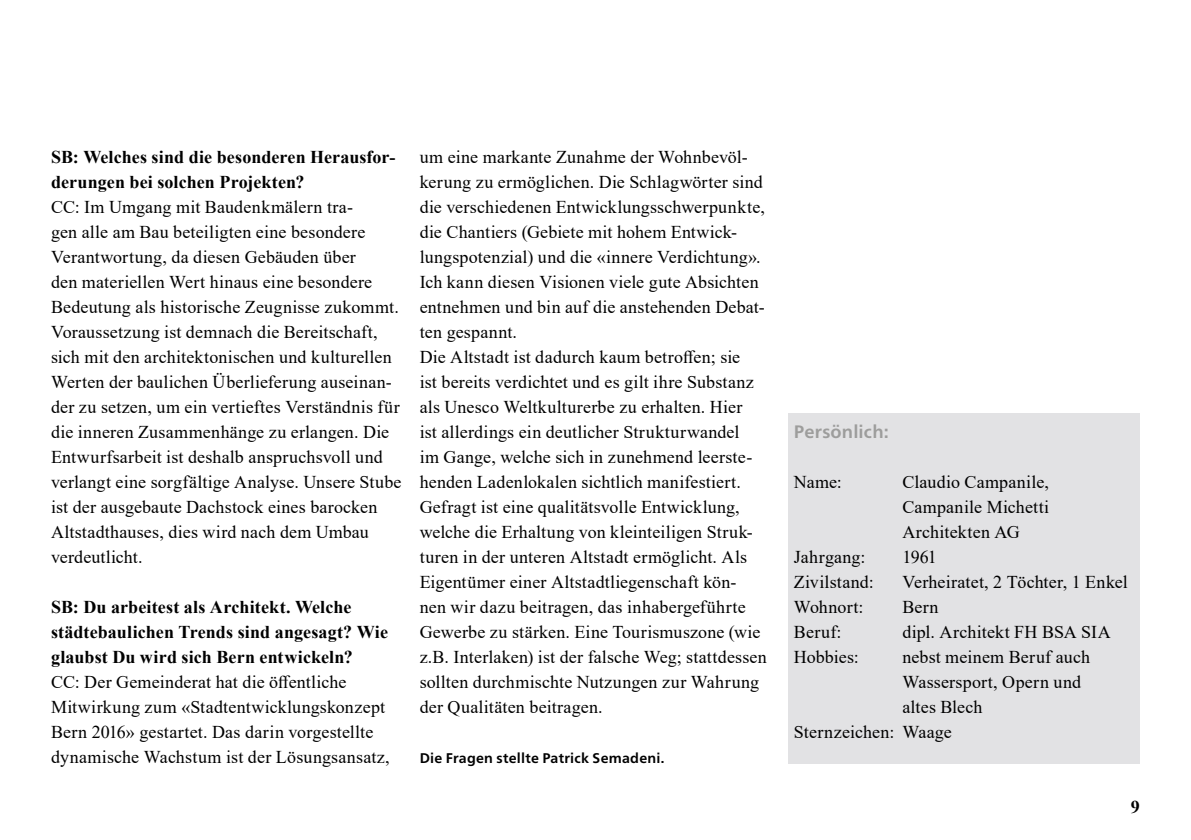
<style>
.page{position:relative;width:1191px;height:840px;background:#fff}
.page>*{position:absolute;margin:0;border:0;box-sizing:border-box;transform-origin:0 0}
.t1{font:18px/25px "Times New Roman";letter-spacing:.01em;color:#000}
.t2{font:700 18px/25px "Times New Roman";letter-spacing:.005em;color:#000}
.t3{font:700 18px "Frutiger Neue LT Pro";letter-spacing:.01em;color:#9d9d9c}
.t4{font:700 14px "Frutiger Neue LT Pro";letter-spacing:.02em;color:#000}
</style>
<div class="page">
<div style="left:788px;top:412px;width:352px;height:350px;background:#e2e2e4"></div>
<p class="t2" style="left:51px;top:143px;width:346px">SB: Welches sind die besonderen Herausfor&shy;derungen bei solchen Projekten?</p>
<p class="t1" style="left:51px;top:193px;width:352px">CC: Im Umgang mit Baudenkmälern tra-<br>gen alle am Bau beteiligten eine besondere Verantwortung, da diesen Gebäuden über<br>den materiellen Wert hinaus eine besondere Bedeutung als historische Zeugnisse zukommt.<br>Voraussetzung ist demnach die Bereitschaft, sich mit den architektonischen und kulturellen Werten der baulichen Überlieferung auseinan&shy;der zu setzen, um ein vertieftes Verständnis für die inneren Zusammenhänge zu erlangen. Die Entwurfsarbeit ist deshalb anspruchsvoll und verlangt eine sorgfältige Analyse. Unsere Stube ist der ausgebaute Dachstock eines barocken Altstadthauses, dies wird nach dem Umbau verdeutlicht.</p>
<p class="t2" style="left:51px;top:593px;width:338px">SB: Du arbeitest als Architekt. Welche städtebaulichen Trends sind angesagt? Wie glaubst Du wird sich Bern entwickeln?</p>
<p class="t1" style="left:51px;top:668px;width:340px">CC: Der Gemeinderat hat die öffentliche Mitwirkung zum «Stadtentwicklungskonzept Bern 2016» gestartet. Das darin vorgestellte dynamische Wachstum ist der Lösungsansatz,</p>
<p class="t1" style="left:420px;top:143px;width:349px">um eine markante Zunahme der Wohnbevöl&shy;kerung zu ermöglichen. Die Schlagwörter sind die verschiedenen Entwicklungsschwerpunkte, die Chantiers (Gebiete mit hohem Entwick&shy;lungspotenzial) und die «innere Verdichtung».<br>Ich kann diesen Visionen viele gute Absichten entnehmen und bin auf die anstehenden Debat&shy;ten gespannt.<br>Die Altstadt ist dadurch kaum betroffen; sie<br>ist bereits verdichtet und es gilt ihre Substanz als Unesco Weltkulturerbe zu erhalten. Hier<br>ist allerdings ein deutlicher Strukturwandel<br>im Gange, welche sich in zunehmend leerste&shy;henden Ladenlokalen sichtlich manifestiert.<br>Gefragt ist eine qualitätsvolle Entwicklung, welche die Erhaltung von kleinteiligen Struk&shy;turen in der unteren Altstadt ermöglicht. Als Eigentümer einer Altstadtliegenschaft kön&shy;nen wir dazu beitragen, das inhabergeführte Gewerbe zu stärken. Eine Tourismuszone (wie z.B. Interlaken) ist der falsche Weg; stattdessen sollten durchmischte Nutzungen zur Wahrung der Qualitäten beitragen.</p>
<p class="t4" style="left:420px;top:749px;width:246px">Die Fragen stellte Patrick Semadeni.</p>
<p class="t3" style="left:794px;top:420px;width:96px">Persönlich:</p>
<p class="t1" style="left:794px;top:468px;width:49px">Name:</p>
<p class="t1" style="left:902px;top:468px;width:148px;text-align:justify">Claudio Campanile, Campanile Michetti Architekten AG</p>
<p class="t1" style="left:794px;top:543px;width:73px">Jahrgang:</p>
<p class="t1" style="left:902px;top:543px;width:36px">1961</p>
<p class="t1" style="left:794px;top:568px;width:81px">Zivilstand:</p>
<p class="t1" style="left:902px;top:568px;width:227px">Verheiratet, 2 Töchter, 1 Enkel</p>
<p class="t1" style="left:794px;top:593px;width:71px">Wohnort:</p>
<p class="t1" style="left:902px;top:593px;width:38px">Bern</p>
<p class="t1" style="left:794px;top:618px;width:49px">Beruf:</p>
<p class="t1" style="left:902px;top:618px;width:210px">dipl. Architekt FH BSA SIA</p>
<p class="t1" style="left:794px;top:643px;width:66px">Hobbies:</p>
<p class="t1" style="left:902px;top:643px;width:189px">nebst meinem Beruf auch</p>
<p class="t1" style="left:902px;top:668px;width:180px">Wassersport, Opern und</p>
<p class="t1" style="left:902px;top:693px;width:82px">altes Blech</p>
<p class="t1" style="left:794px;top:718px;width:159px">Sternzeichen: Waage</p>
<p class="t2" style="left:1131px;top:793px;width:10px">9</p>
</div>
